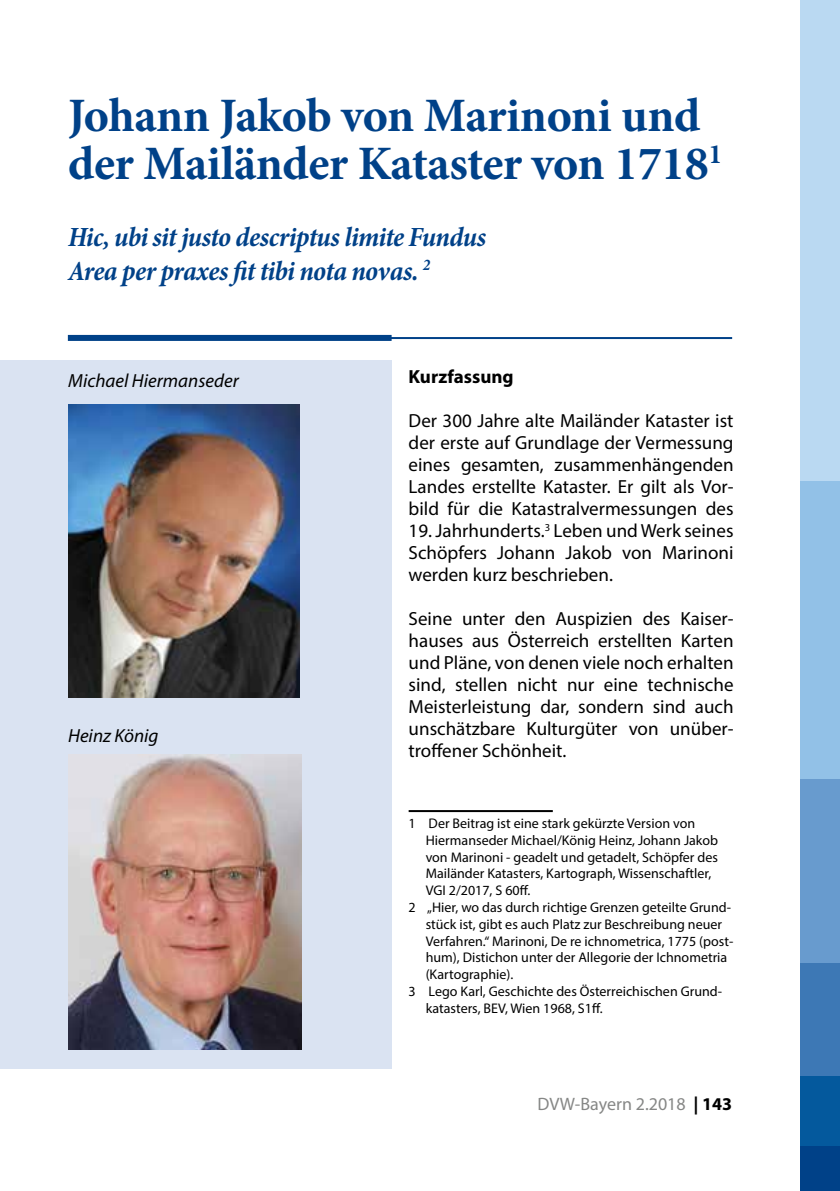
<style>
.page{position:relative;width:840px;height:1191px;background:#fff}
.page>*{position:absolute;margin:0;border:0;box-sizing:border-box;transform-origin:0 0}
.t1{font:700 48px/48px "Minion Pro";letter-spacing:-.015em;color:#004188}
.t2{font:italic 700 condensed 28px/33.6px "Minion Pro";letter-spacing:-.025em;color:#004188}
.t3{font:19px/22px "Myriad Pro";color:#000;text-align:justify}
.t4{font:italic 19px "Myriad Pro";color:#000}
.t5{font:700 19px "Myriad Pro";color:#000}
.t6{font:18px "Myriad Pro";color:#868786}
.t7{font:14px "Myriad Pro";color:#000}
.s1{font-weight:700;color:#000}
</style>
<div class="page">
<hr style="left:68px;top:337px;width:663px;height:2px;background:#004188">
<div style="left:68px;top:335px;width:323px;height:6px;background:#004188"></div>
<div style="left:0;top:360px;width:391px;height:396px;background:#dae3f2"></div>
<div style="left:799px;top:0;width:40px;height:481px;background:#bad9f2"></div>
<div style="left:799px;top:481px;width:40px;height:298px;background:#92c1e7"></div>
<div style="left:799px;top:779px;width:40px;height:184px;background:#689bce"></div>
<div style="left:799px;top:963px;width:40px;height:114px;background:#3d78b5"></div>
<div style="left:799px;top:1076px;width:40px;height:70px;background:#04599d"></div>
<div style="left:799px;top:1146px;width:40px;height:45px;background:#004188"></div>
<div style="left:0;top:756px;width:391px;height:313px;background:#dae3f2"></div>
<hr style="left:408px;top:810px;width:144px;height:2px;background:#000">
<img style="left:68px;top:404px;width:231px;height:293px">
<img style="left:68px;top:754px;width:233px;height:295px">
<h1 class="t1" style="left:68px;top:91px;width:655px">Johann Jakob von Marinoni und der Mailänder Kataster von 1718<sup>1</sup></h1>
<h2 class="t2" style="left:68px;top:220px;width:419px">Hic, ubi sit justo descriptus limite Fundus<br>Area per praxes fit tibi nota novas. <sup>2</sup></h2>
<p class="t4" style="left:68px;top:369px;width:172px">Michael Hiermanseder</p>
<p class="t5" style="left:408px;top:364px;width:106px">Kurzfassung</p>
<p class="t3" style="left:408px;top:409px;width:326px">Der 300 Jahre alte Mailänder Kataster ist der erste auf Grundlage der Vermessung eines gesamten, zusammenhängenden Landes erstellte Kataster. Er gilt als Vor&shy;bild für die Katastralvermessungen des</p>
<p class="t3" style="left:408px;top:519px;width:326px">19. Jahrhunderts.<sup>3</sup> Leben und Werk seines Schöpfers Johann Jakob von Marinoni werden kurz beschrieben.</p>
<p class="t3" style="left:408px;top:607px;width:326px">Seine unter den Auspizien des Kaiser&shy;hauses aus Österreich erstellten Karten und Pläne, von denen viele noch erhalten sind, stellen nicht nur eine technische Meisterleistung dar, sondern sind auch unschätzbare Kulturgüter von unüber&shy;troffener Schönheit.</p>
<p class="t4" style="left:68px;top:723px;width:92px">Heinz König</p>
<p class="t7" style="left:408px;top:814px;width:288px">1 Der Beitrag ist eine stark gekürzte Version von</p>
<p class="t7" style="left:425px;top:831px;width:294px">Hiermanseder Michael/König Heinz, Johann Jakob</p>
<p class="t7" style="left:425px;top:848px;width:293px">von Marinoni - geadelt und getadelt, Schöpfer des</p>
<p class="t7" style="left:425px;top:865px;width:287px">Mailänder Katasters, Kartograph, Wissenschaftler,</p>
<p class="t7" style="left:425px;top:881px;width:106px">VGI 2/2017, S 60ff.</p>
<p class="t7" style="left:408px;top:898px;width:324px">2 „Hier, wo das durch richtige Grenzen geteilte Grund-</p>
<p class="t7" style="left:425px;top:915px;width:298px">stück ist, gibt es auch Platz zur Beschreibung neuer</p>
<p class="t7" style="left:425px;top:932px;width:309px">Verfahren.“ Marinoni, De re ichnometrica, 1775 (post-</p>
<p class="t7" style="left:425px;top:949px;width:303px">hum), Distichon unter der Allegorie der Ichnometria</p>
<p class="t7" style="left:425px;top:965px;width:89px">(Kartographie).</p>
<p class="t7" style="left:408px;top:982px;width:315px">3 Lego Karl, Geschichte des Österreichischen Grund-</p>
<p class="t7" style="left:425px;top:999px;width:178px">katasters, BEV, Wien 1968, S1ff.</p>
<p class="t6" style="left:537px;top:1093px;width:196px">DVW-Bayern 2.2018 <span class="s1">| 143</span></p>
</div>
